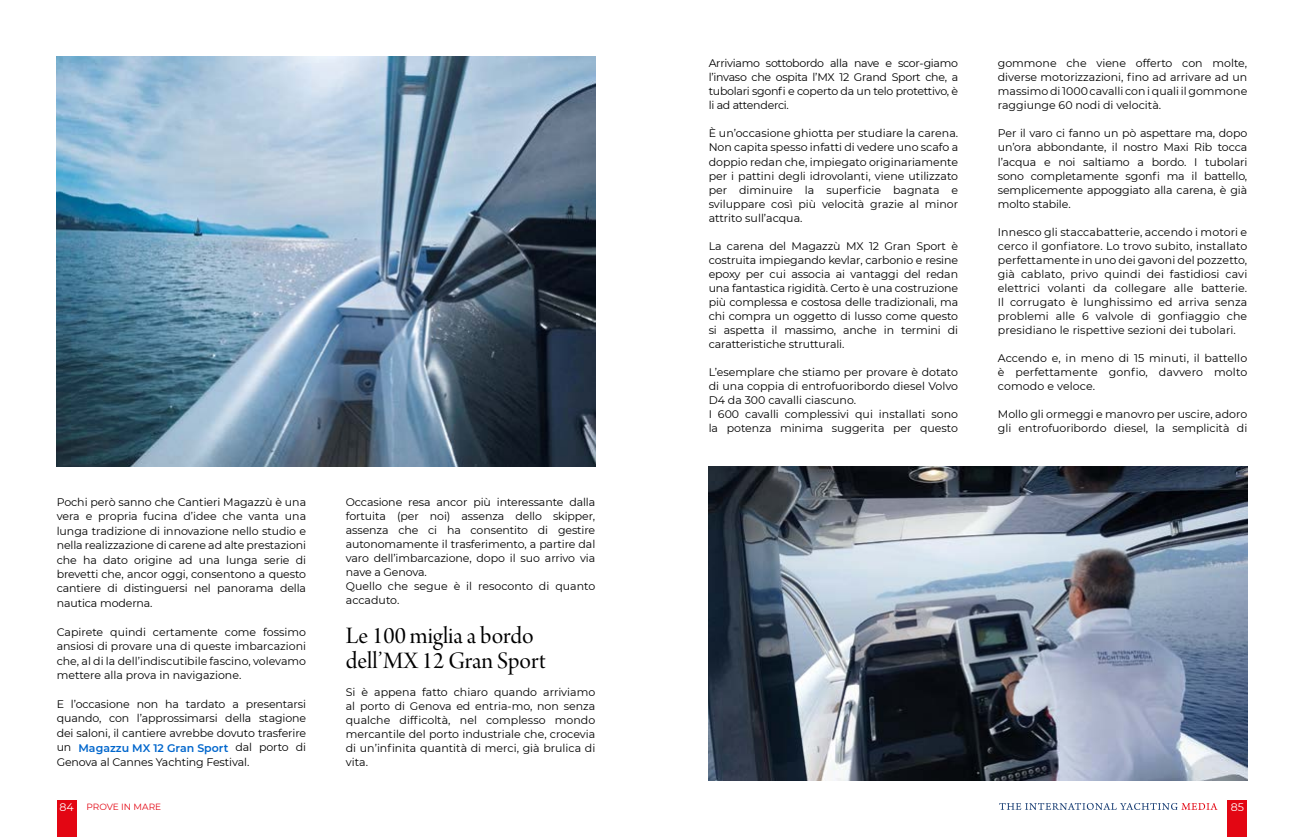
<style>
.page{position:relative;width:1304px;height:837px;background:#fff}
.page>*{position:absolute;margin:0;border:0;box-sizing:border-box;transform-origin:0 0}
.t1{font:25px/25px "Arno Pro Display";color:#000}
.t2{font:11px/14px "Montserrat";letter-spacing:-.01em;color:#000;text-align:justify}
.t3{font:11px "Montserrat";color:#fff}
.t4{font:9px "Montserrat";color:#e30613}
.s1{font-weight:600;color:#06c}
.s2{font-size:11px;color:#fff}
</style>
<div class="page">
<div style="left:57px;top:800px;width:20px;height:36px;background:#e30613"></div>
<div style="left:1227px;top:800px;width:20px;height:36px;background:#e30613"></div>
<svg style="left:999px;top:803px;width:218px;height:6px"></svg>
<img style="left:57px;top:57px;width:538px;height:409px">
<img style="left:709px;top:466px;width:538px;height:314px">
<p class="t2" style="left:57px;top:494px;width:251px;line-height:14.4px">Pochi però sanno che Cantieri Magazzù è una vera e propria fucina d’idee che vanta una lunga tradizione di innovazione nello studio e nella realizzazione di carene ad alte prestazioni che ha dato origine ad una lunga serie di brevetti che, ancor oggi, consentono a questo cantiere di distinguersi nel panorama della nautica moderna.</p>
<p class="t2" style="left:57px;top:624px;width:251px;line-height:14.4px">Capirete quindi certamente come fossimo ansiosi di provare una di queste imbarcazioni che, al di la dell’indiscutibile fascino, volevamo mettere alla prova in navigazione.</p>
<p class="t2" style="left:57px;top:696px;width:251px;line-height:14.6px">E l’occasione non ha tardato a presentarsi quando, con l’approssimarsi della stagione dei saloni, il cantiere avrebbe dovuto trasferire un <span class="s1">Magazzu MX 12 Gran Sport</span> dal porto di</p>
<p class="t2" style="left:57px;top:754px;width:194px">Genova al Cannes Yachting Festival.</p>
<p class="t2" style="left:346px;top:494px;width:251px;text-align:left">Occasione resa ancor più interessante dalla fortuita (per noi) assenza dello skipper, assenza che ci ha consentito di gestire autonomamente il trasferimento, a partire dal varo dell’imbarcazione, dopo il suo arrivo via nave a Genova.<br>Quello che segue è il resoconto di quanto accaduto.</p>
<h1 class="t1" style="left:346px;top:624px;width:201px">Le 100 miglia a bordo dell’MX 12 Gran Sport</h1>
<p class="t2" style="left:346px;top:685px;width:251px">Si è appena fatto chiaro quando arriviamo al porto di Genova ed entria-mo, non senza qualche difficoltà, nel complesso mondo mercantile del porto industriale che, crocevia di un’infinita quantità di merci, già brulica di vita.</p>
<p class="t2" style="left:709px;top:56px;width:251px">Arriviamo sottobordo alla nave e scor-giamo l’invaso che ospita l’MX 12 Grand Sport che, a tubolari sgonfi e coperto da un telo protettivo, è li ad attenderci.</p>
<p class="t2" style="left:709px;top:126px;width:251px">È un’occasione ghiotta per studiare la carena.<br>Non capita spesso infatti di vedere uno scafo a doppio redan che, impiegato originariamente per i pattini degli idrovolanti, viene utilizzato per diminuire la superficie bagnata e sviluppare così più velocità grazie al minor attrito sull’acqua.</p>
<p class="t2" style="left:709px;top:238px;width:251px">La carena del Magazzù MX 12 Gran Sport è costruita impiegando kevlar, carbonio e resine epoxy per cui associa ai vantaggi del redan una fantastica rigidità. Certo è una costruzione più complessa e costosa delle tradizionali, ma chi compra un oggetto di lusso come questo si aspetta il massimo, anche in termini di caratteristiche strutturali.</p>
<p class="t2" style="left:709px;top:364px;width:251px;text-align:left">L’esemplare che stiamo per provare è dotato di una coppia di entrofuoribordo diesel Volvo D4 da 300 cavalli ciascuno.<br>I 600 cavalli complessivi qui installati sono la potenza minima suggerita per questo</p>
<p class="t2" style="left:998px;top:56px;width:251px">gommone che viene offerto con molte, diverse motorizzazioni, fino ad arrivare ad un massimo di 1000 cavalli con i quali il gommone raggiunge 60 nodi di velocità.</p>
<p class="t2" style="left:998px;top:126px;width:251px">Per il varo ci fanno un pò aspettare ma, dopo un’ora abbondante, il nostro Maxi Rib tocca l’acqua e noi saltiamo a bordo. I tubolari sono completamente sgonfi ma il battello, semplicemente appoggiato alla carena, è già molto stabile.</p>
<p class="t2" style="left:998px;top:224px;width:251px">Innesco gli staccabatterie, accendo i motori e cerco il gonfiatore. Lo trovo subito, installato perfettamente in uno dei gavoni del pozzetto, già cablato, privo quindi dei fastidiosi cavi elettrici volanti da collegare alle batterie.<br>Il corrugato è lunghissimo ed arriva senza problemi alle 6 valvole di gonfiaggio che presidiano le rispettive sezioni dei tubolari.</p>
<p class="t2" style="left:998px;top:350px;width:251px">Accendo e, in meno di 15 minuti, il battello è perfettamente gonfio, davvero molto comodo e veloce.</p>
<p class="t2" style="left:998px;top:406px;width:251px">Mollo gli ormeggi e manovro per uscire, adoro gli entrofuoribordo diesel, la semplicità di</p>
<p class="t4" style="left:59px;top:800px;width:103px"><span class="s2">84</span> PROVE IN MARE</p>
<p class="t3" style="left:1231px;top:800px;width:15px">85</p>
</div>
